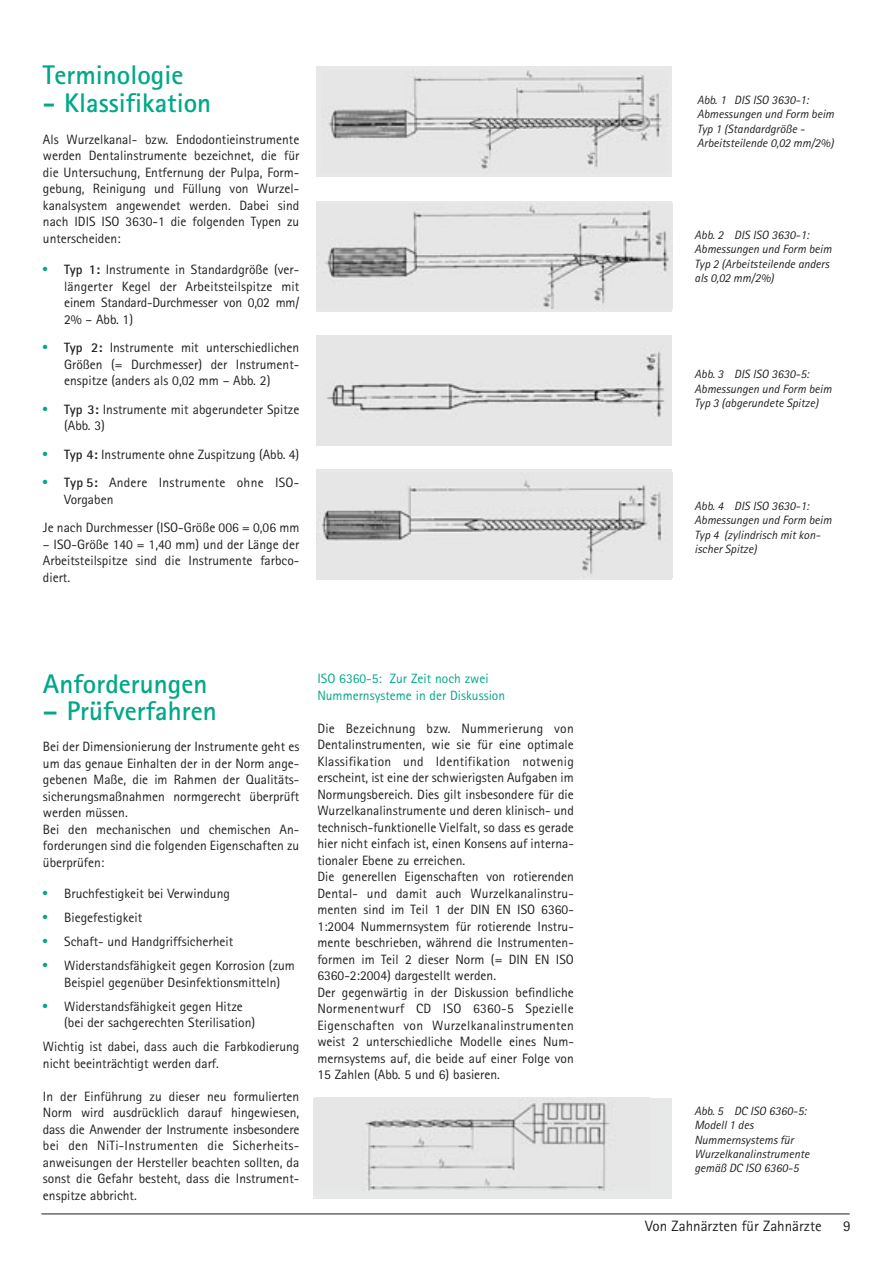
<style>
.page{position:relative;width:893px;height:1263px;background:#fff}
.page>*{position:absolute;margin:0;border:0;box-sizing:border-box;transform-origin:0 0}
.t1{font:700 27px "Rotis Sans Serif";color:#00a887}
.t2{font:15px "Rotis Sans Serif";color:#231f20}
.t3{font:13.5px/16.5px "Rotis Sans Serif";color:#231f20;text-align:justify}
.t4{font:13.5px/16.5px "Rotis Sans Serif";color:#00a887}
.t5{font:13.5px/16.5px "Rotis Sans Serif";letter-spacing:.02em;color:#231f20}
.t6{font:italic 12px/14.4px "Rotis Sans Serif";color:#231f20}
.s1{font-weight:700}
</style>
<div class="page">
<hr style="left:41px;top:1214px;width:808px;height:1px;background:#231f20">
<div style="left:316px;top:66px;width:355px;height:111px;background:#e7e8e8"></div>
<img style="left:328px;top:70px;width:334px;height:99px">
<div style="left:316px;top:201px;width:355px;height:111px;background:#e7e8e8"></div>
<img style="left:325px;top:204px;width:347px;height:105px">
<img style="left:316px;top:335px;width:355px;height:111px">
<div style="left:316px;top:469px;width:355px;height:111px;background:#e7e8e8"></div>
<img style="left:321px;top:472px;width:351px;height:106px">
<div style="left:314px;top:1098px;width:358px;height:101px;background:#e7e8e8"></div>
<img style="left:365px;top:1102px;width:246px;height:88px">
<h1 class="t1" style="left:43px;top:65px;width:142px">Terminologie</h1>
<h1 class="t1" style="left:43px;top:94px;width:170px">- Klassifikation</h1>
<p class="t3" style="left:43px;top:132px;width:258px">Als Wurzelkanal- bzw. Endodontieinstrumente werden Dentalinstrumente bezeichnet, die für die Untersuchung, Entfernung der Pulpa, Form&shy;gebung, Reinigung und Füllung von Wurzel&shy;kanalsystem angewendet werden. Dabei sind nach IDIS ISO 3630-1 die folgenden Typen zu unterscheiden:</p>
<p class="t3" style="left:64px;top:263px;width:237px;text-indent:-21px"><sup>●</sup> <span class="s1">Typ 1:</span> Instrumente in Standardgröße (ver&shy;längerter Kegel der Arbeitsteilspitze mit einem Standard-Durchmesser von 0,02 mm/ 2% – Abb. 1)</p>
<p class="t3" style="left:64px;top:341px;width:237px;text-indent:-21px"><sup>●</sup> <span class="s1">Typ 2:</span> Instrumente mit unterschiedlichen Größen (= Durchmesser) der Instrument&shy;enspitze (anders als 0,02 mm – Abb. 2)</p>
<p class="t3" style="left:64px;top:402px;width:237px;text-indent:-21px"><sup>●</sup> <span class="s1">Typ 3:</span> Instrumente mit abgerundeter Spitze (Abb. 3)</p>
<p class="t3" style="left:43px;top:447px;width:258px"><sup>●</sup> <span class="s1">Typ 4:</span> Instrumente ohne Zuspitzung (Abb. 4)</p>
<p class="t5" style="left:64px;top:476px;width:237px;text-indent:-21px"><sup>●</sup> <span class="s1">Typ 5:</span> Andere Instrumente ohne ISO-<br>Vorgaben</p>
<p class="t3" style="left:43px;top:521px;width:258px">Je nach Durchmesser (ISO-Größe 006 = 0,06 mm</p>
<p class="t3" style="left:43px;top:537px;width:258px">– ISO-Größe 140 = 1,40 mm) und der Länge der Arbeitsteilspitze sind die Instrumente farbco&shy;diert.</p>
<h1 class="t1" style="left:43px;top:674px;width:166px">Anforderungen</h1>
<h1 class="t1" style="left:43px;top:701px;width:175px">– Prüfverfahren</h1>
<p class="t3" style="left:43px;top:740px;width:258px;text-align:left">Bei der Dimensionierung der Instrumente geht es um das genaue Einhalten der in der Norm ange&shy;gebenen Maße, die im Rahmen der Qualitäts&shy;sicherungsmaßnahmen normgerecht überprüft werden müssen.<br>Bei den mechanischen und chemischen An&shy;forderungen sind die folgenden Eigenschaften zu überprüfen:</p>
<p class="t3" style="left:43px;top:887px;width:188px"><sup>●</sup> Bruchfestigkeit bei Verwindung</p>
<p class="t3" style="left:43px;top:911px;width:101px"><sup>●</sup> Biegefestigkeit</p>
<p class="t3" style="left:43px;top:935px;width:192px"><sup>●</sup> Schaft- und Handgriffsicherheit</p>
<p class="t3" style="left:43px;top:959px;width:253px;text-align:center"><sup>●</sup> Widerstandsfähigkeit gegen Korrosion (zum<br>Beispiel gegenüber Desinfektionsmitteln)</p>
<p class="t3" style="left:64px;top:999px;width:192px;text-indent:-21px"><sup>●</sup> Widerstandsfähigkeit gegen Hitze (bei der sachgerechten Sterilisation)</p>
<p class="t3" style="left:43px;top:1040px;width:258px">Wichtig ist dabei, dass auch die Farbkodierung nicht beeinträchtigt werden darf.</p>
<p class="t3" style="left:43px;top:1089px;width:258px">In der Einführung zu dieser neu formulierten Norm wird ausdrücklich darauf hingewiesen, dass die Anwender der Instrumente insbesondere bei den NiTi-Instrumenten die Sicherheits&shy;anweisungen der Hersteller beachten sollten, da sonst die Gefahr besteht, dass die Instrument&shy;enspitze abbricht.</p>
<p class="t4" style="left:317px;top:672px;width:189px">ISO 6360-5: Zur Zeit noch zwei<br>Nummernsysteme in der Diskussion</p>
<p class="t3" style="left:317px;top:721px;width:258px;text-align:left">Die Bezeichnung bzw. Nummerierung von Dentalinstrumenten, wie sie für eine optimale Klassifikation und Identifikation notwenig erscheint, ist eine der schwierigsten Aufgaben im Normungsbereich. Dies gilt insbesondere für die Wurzelkanalinstrumente und deren klinisch- und technisch-funktionelle Vielfalt, so dass es gerade hier nicht einfach ist, einen Konsens auf interna&shy;tionaler Ebene zu erreichen.<br>Die generellen Eigenschaften von rotierenden Dental- und damit auch Wurzelkanalinstru&shy;menten sind im Teil 1 der DIN EN ISO 6360- 1:2004 Nummernsystem für rotierende Instru&shy;mente beschrieben, während die Instrumenten&shy;formen im Teil 2 dieser Norm (= DIN EN ISO 6360-2:2004) dargestellt werden.<br>Der gegenwärtig in der Diskussion befindliche Normenentwurf CD ISO 6360-5 Spezielle Eigenschaften von Wurzelkanalinstrumenten weist 2 unterschiedliche Modelle eines Num&shy;mernsystems auf, die beide auf einer Folge von 15 Zahlen (Abb. 5 und 6) basieren.</p>
<p class="t6" style="left:697px;top:94px;width:138px">Abb. 1 DIS ISO 3630-1:<br>Abmessungen und Form beim<br>Typ 1 (Standardgröße -<br>Arbeitsteilende 0,02 mm/2%)</p>
<p class="t6" style="left:694px;top:229px;width:138px">Abb. 2 DIS ISO 3630-1:<br>Abmessungen und Form beim<br>Typ 2 (Arbeitsteilende anders als 0,02 mm/2%)</p>
<p class="t6" style="left:694px;top:368px;width:138px">Abb. 3 DIS ISO 3630-5:<br>Abmessungen und Form beim<br>Typ 3 (abgerundete Spitze)</p>
<p class="t6" style="left:694px;top:500px;width:138px">Abb. 4 DIS ISO 3630-1:<br>Abmessungen und Form beim<br>Typ 4 (zylindrisch mit kon&shy;ischer Spitze)</p>
<p class="t6" style="left:694px;top:1105px;width:117px">Abb. 5 DC ISO 6360-5:<br>Modell 1 des<br>Nummernsystems für<br>Wurzelkanalinstrumente gemäß DC ISO 6360-5</p>
<p class="t2" style="left:645px;top:1221px;width:178px">Von Zahnärzten für Zahnärzte</p>
<p class="t2" style="left:843px;top:1221px;width:9px">9</p>
</div>
